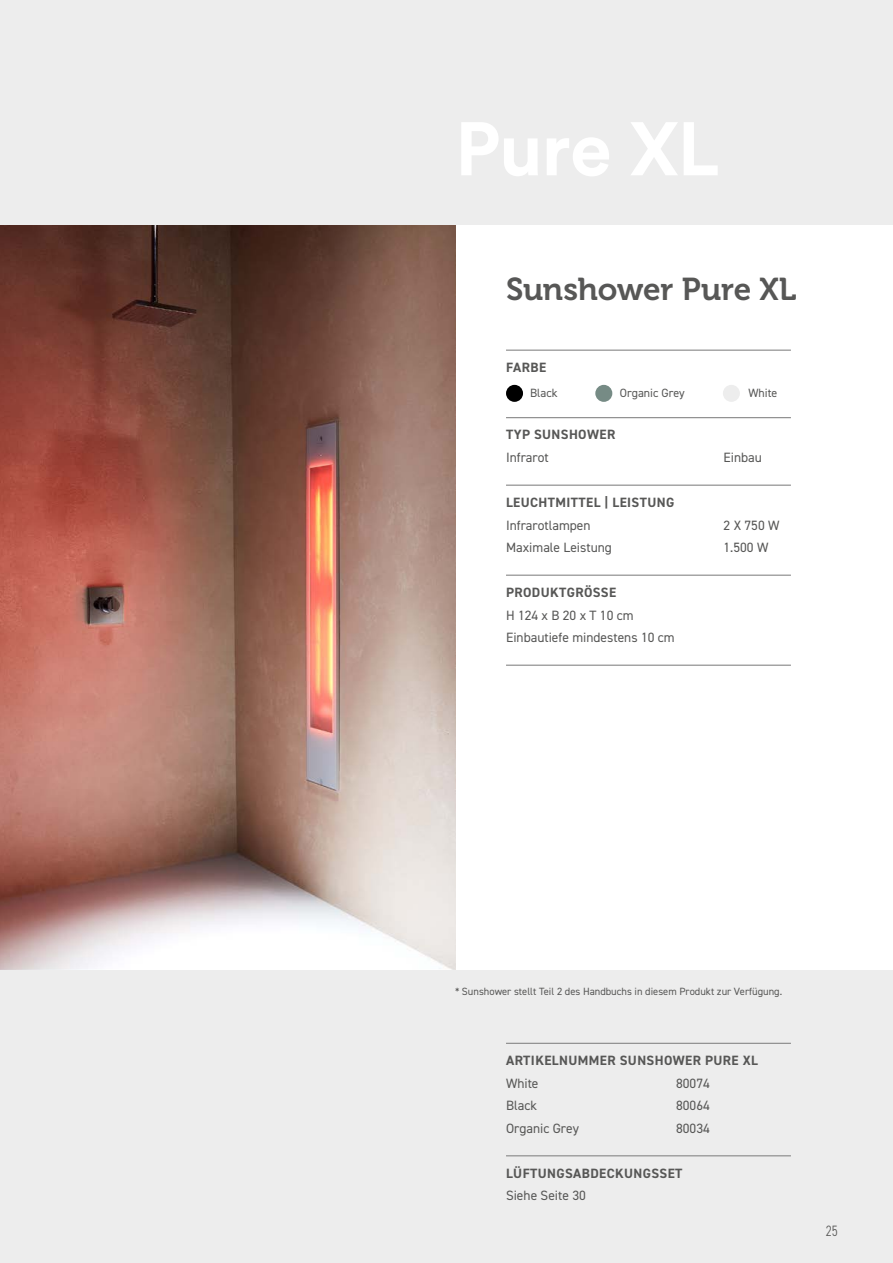
<style>
.page{position:relative;width:893px;height:1263px;background:#ededed}
.page>*{position:absolute;margin:0;border:0;box-sizing:border-box;transform-origin:0 0}
.t1{font:31.5px "Museo 700";letter-spacing:-.005em;color:#575756}
.t2{font:300 condensed 15px "DIN2014";color:#575756}
.t3{font:13.5px/22.5px "DIN2014";color:#575756}
.t4{font:700 13.5px "DIN2014";letter-spacing:.03em;color:#575756}
.t5{font:12px "DIN2014";color:#575756}
.t6{font:10.5px "DIN2014";color:#575756}
</style>
<div class="page">
<div style="left:455px;top:225px;width:438px;height:744px;background:#fff"></div>
<img style="left:0;top:225px;width:455px;height:744px">
<div style="left:506px;top:385px;width:17px;height:17px;background:#000;border-radius:50%"></div>
<div style="left:595px;top:385px;width:17px;height:17px;background:#768b85;border-radius:50%"></div>
<div style="left:723px;top:385px;width:17px;height:17px;background:#ededed;border-radius:50%"></div>
<hr style="left:506px;top:1043px;width:285px;height:1px;background:#878787">
<hr style="left:506px;top:1155px;width:285px;height:1px;background:#878787">
<hr style="left:506px;top:350px;width:285px;height:1px;background:#878787">
<hr style="left:506px;top:417px;width:285px;height:1px;background:#878787">
<hr style="left:506px;top:485px;width:285px;height:1px;background:#878787">
<hr style="left:506px;top:575px;width:285px;height:1px;background:#878787">
<hr style="left:506px;top:665px;width:285px;height:1px;background:#878787">
<h1 class="t1" style="left:506px;top:272px;width:292px">Sunshower Pure XL</h1>
<p class="t4" style="left:506px;top:358px;width:42px">FARBE</p>
<p class="t5" style="left:530px;top:386px;width:29px">Black</p>
<p class="t5" style="left:620px;top:386px;width:66px">Organic Grey</p>
<p class="t5" style="left:748px;top:386px;width:30px">White</p>
<p class="t4" style="left:506px;top:426px;width:111px">TYP SUNSHOWER</p>
<p class="t3" style="left:506px;top:446px;width:44px">Infrarot</p>
<p class="t3" style="left:723px;top:446px;width:40px">Einbau</p>
<p class="t4" style="left:506px;top:493px;width:170px">LEUCHTMITTEL | LEISTUNG</p>
<p class="t3" style="left:506px;top:513px;width:86px">Infrarotlampen</p>
<p class="t3" style="left:723px;top:513px;width:57px">2 X 750 W</p>
<p class="t3" style="left:506px;top:536px;width:107px">Maximale Leistung</p>
<p class="t3" style="left:723px;top:536px;width:46px">1.500 W</p>
<p class="t4" style="left:506px;top:583px;width:112px">PRODUKTGRÖSSE</p>
<p class="t3" style="left:506px;top:603px;width:170px">H 124 x B 20 x T 10 cm<br>Einbautiefe mindestens 10 cm</p>
<p class="t6" style="left:455px;top:984px;width:329px">* Sunshower stellt Teil 2 des Handbuchs in diesem Produkt zur Verfügung.</p>
<p class="t4" style="left:506px;top:1051px;width:253px">ARTIKELNUMMER SUNSHOWER PURE XL</p>
<p class="t3" style="left:506px;top:1071px;width:34px">White</p>
<p class="t3" style="left:676px;top:1071px;width:35px">80074</p>
<p class="t3" style="left:506px;top:1094px;width:32px">Black</p>
<p class="t3" style="left:676px;top:1094px;width:35px">80064</p>
<p class="t3" style="left:506px;top:1116px;width:75px">Organic Grey</p>
<p class="t3" style="left:676px;top:1116px;width:35px">80034</p>
<p class="t4" style="left:506px;top:1164px;width:178px">LÜFTUNGSABDECKUNGSSET</p>
<p class="t3" style="left:506px;top:1184px;width:81px">Siehe Seite 30</p>
<p class="t2" style="left:826px;top:1222px;width:13px">25</p>
</div>
